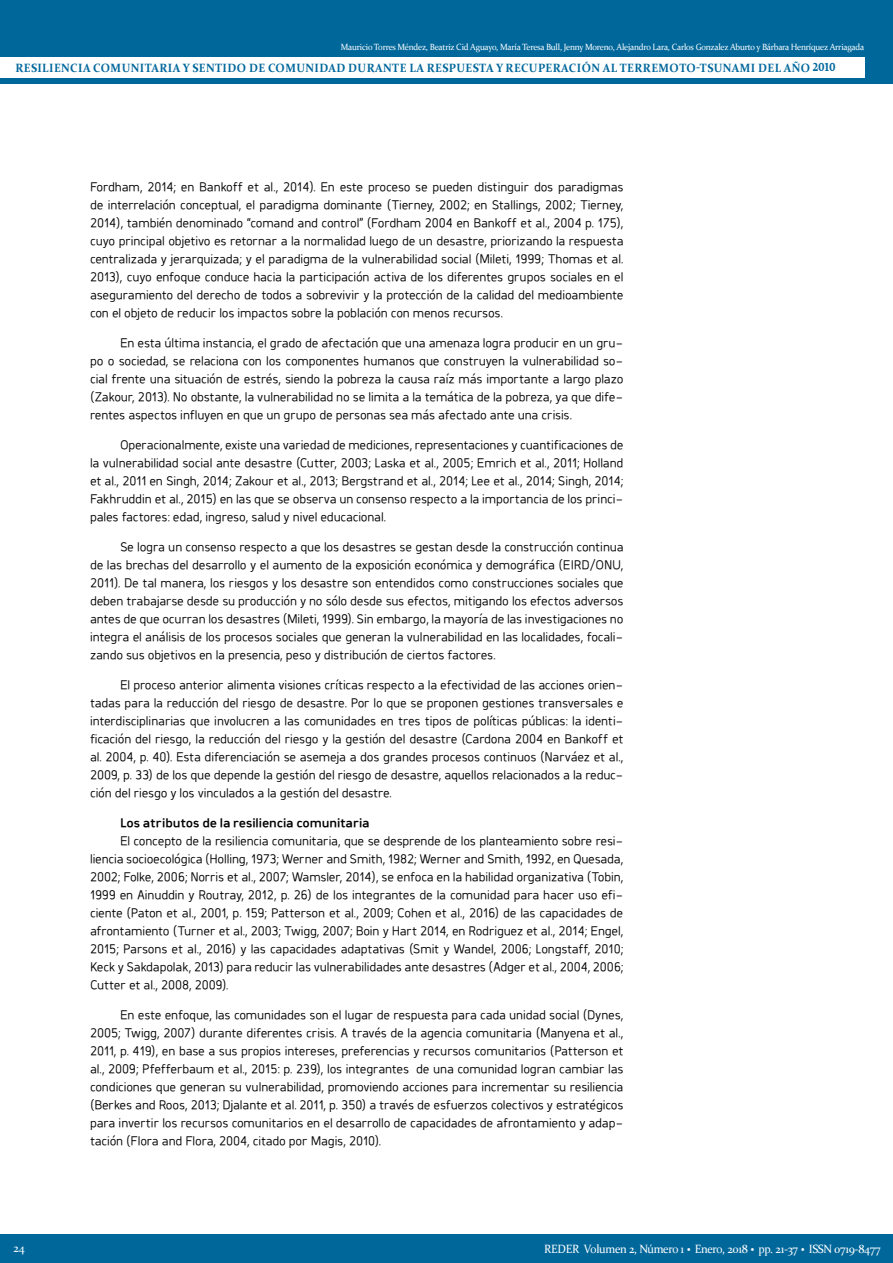
<style>
.page{position:relative;width:893px;height:1263px;background:#fff}
.page>*{position:absolute;margin:0;border:0;box-sizing:border-box;transform-origin:0 0}
.t1{font:15px/18px "Hospital";letter-spacing:-.015em;color:#000;text-align:justify}
.t2{font:700 15px "Hospital";letter-spacing:-.015em;color:#000}
.t3{font:700 12px "Constantia";letter-spacing:.035em;color:#00679b;scale:.95 1}
.t4{font:12px "Constantia";letter-spacing:-.025em;color:#fff;scale:.95 1}
.t5{font:9px "Constantia";letter-spacing:-.025em;color:#fff;scale:.95 1}
.s1{font-size:18px}
.s2{font-weight:700;font-size:18px}
</style>
<div class="page">
<div style="left:0;top:0;width:893px;height:84px;background:#00679b"></div>
<div style="left:0;top:57px;width:864px;height:21px;background:#fff"></div>
<div style="left:0;top:1234px;width:893px;height:29px;background:#00679b"></div>
<p class="t5" style="left:341px;top:41px;width:552px">Mauricio Torres Méndez, Beatriz Cid Aguayo, María Teresa Bull, Jenny Moreno, Alejandro Lara, Carlos Gonzalez Aburto y Bárbara Henríquez Arriagada</p>
<p class="t3" style="left:15px;top:59px;width:865px">RESILIENCIA COMUNITARIA Y SENTIDO DE COMUNIDAD DURANTE LA RESPUESTA Y RECUPERACIÓN AL TERREMOTO-TSUNAMI DEL AÑO <span class="s1">2010</span></p>
<p class="t1" style="left:90px;top:178px;width:535px">Fordham, 2014; en Bankoff et al., 2014). En este proceso se pueden distinguir dos paradigmas de interrelación conceptual, el paradigma dominante (Tierney, 2002; en Stallings, 2002; Tierney, 2014), también denominado “comand and control” (Fordham 2004 en Bankoff et al., 2004 p. 175), cuyo principal objetivo es retornar a la normalidad luego de un desastre, priorizando la respuesta centralizada y jerarquizada; y el paradigma de la vulnerabilidad social (Mileti, 1999; Thomas et al.<br>2013), cuyo enfoque conduce hacia la participación activa de los diferentes grupos sociales en el aseguramiento del derecho de todos a sobrevivir y la protección de la calidad del medioambiente con el objeto de reducir los impactos sobre la población con menos recursos.</p>
<p class="t1" style="left:90px;top:334px;width:535px;text-indent:30px">En esta última instancia, el grado de afectación que una amenaza logra producir en un gru&shy;po o sociedad, se relaciona con los componentes humanos que construyen la vulnerabilidad so&shy;cial frente una situación de estrés, siendo la pobreza la causa raíz más importante a largo plazo (Zakour, 2013). No obstante, la vulnerabilidad no se limita a la temática de la pobreza, ya que dife&shy;rentes aspectos influyen en que un grupo de personas sea más afectado ante una crisis.</p>
<p class="t1" style="left:90px;top:436px;width:535px;text-indent:30px">Operacionalmente, existe una variedad de mediciones, representaciones y cuantificaciones de la vulnerabilidad social ante desastre (Cutter, 2003; Laska et al., 2005; Emrich et al., 2011; Holland et al., 2011 en Singh, 2014; Zakour et al., 2013; Bergstrand et al., 2014; Lee et al., 2014; Singh, 2014; Fakhruddin et al., 2015) en las que se observa un consenso respecto a la importancia de los princi&shy;pales factores: edad, ingreso, salud y nivel educacional.</p>
<p class="t1" style="left:90px;top:538px;width:535px;text-indent:30px">Se logra un consenso respecto a que los desastres se gestan desde la construcción continua de las brechas del desarrollo y el aumento de la exposición económica y demográfica (EIRD/ONU, 2011). De tal manera, los riesgos y los desastre son entendidos como construcciones sociales que deben trabajarse desde su producción y no sólo desde sus efectos, mitigando los efectos adversos antes de que ocurran los desastres (Mileti, 1999). Sin embargo, la mayoría de las investigaciones no integra el análisis de los procesos sociales que generan la vulnerabilidad en las localidades, focali&shy;zando sus objetivos en la presencia, peso y distribución de ciertos factores.</p>
<p class="t1" style="left:90px;top:676px;width:535px;text-indent:30px">El proceso anterior alimenta visiones críticas respecto a la efectividad de las acciones orien&shy;tadas para la reducción del riesgo de desastre. Por lo que se proponen gestiones transversales e interdisciplinarias que involucren a las comunidades en tres tipos de políticas públicas: la identi&shy;ficación del riesgo, la reducción del riesgo y la gestión del desastre (Cardona 2004 en Bankoff et al. 2004, p. 40). Esta diferenciación se asemeja a dos grandes procesos continuos (Narváez et al., 2009, p. 33) de los que depende la gestión del riesgo de desastre, aquellos relacionados a la reduc&shy;ción del riesgo y los vinculados a la gestión del desastre.</p>
<p class="t2" style="left:120px;top:815px;width:251px">Los atributos de la resiliencia comunitaria</p>
<p class="t1" style="left:90px;top:832px;width:535px;text-indent:30px">El concepto de la resiliencia comunitaria, que se desprende de los planteamiento sobre resi&shy;liencia socioecológica (Holling, 1973; Werner and Smith, 1982; Werner and Smith, 1992, en Quesada, 2002; Folke, 2006; Norris et al., 2007; Wamsler, 2014), se enfoca en la habilidad organizativa (Tobin, 1999 en Ainuddin y Routray, 2012, p. 26) de los integrantes de la comunidad para hacer uso efi&shy;ciente (Paton et al., 2001, p. 159; Patterson et al., 2009; Cohen et al., 2016) de las capacidades de afrontamiento (Turner et al., 2003; Twigg, 2007; Boin y Hart 2014, en Rodriguez et al., 2014; Engel, 2015; Parsons et al., 2016) y las capacidades adaptativas (Smit y Wandel, 2006; Longstaff, 2010; Keck y Sakdapolak, 2013) para reducir las vulnerabilidades ante desastres (Adger et al., 2004, 2006; Cutter et al., 2008, 2009).</p>
<p class="t1" style="left:90px;top:1006px;width:535px;text-indent:30px">En este enfoque, las comunidades son el lugar de respuesta para cada unidad social (Dynes, 2005; Twigg, 2007) durante diferentes crisis. A través de la agencia comunitaria (Manyena et al., 2011, p. 419), en base a sus propios intereses, preferencias y recursos comunitarios (Patterson et al., 2009; Pfefferbaum et al., 2015: p. 239), los integrantes de una comunidad logran cambiar las condiciones que generan su vulnerabilidad, promoviendo acciones para incrementar su resiliencia (Berkes and Roos, 2013; Djalante et al. 2011, p. 350) a través de esfuerzos colectivos y estratégicos para invertir los recursos comunitarios en el desarrollo de capacidades de afrontamiento y adap&shy;tación (Flora and Flora, 2004, citado por Magis, 2010).</p>
<p class="t4" style="left:14px;top:1239px;width:13px">24</p>
<p class="t4" style="left:544px;top:1240px;width:355px">REDER Volumen 2, Número 1 <span class="s2">·</span> Enero, 2018 <span class="s2">·</span> pp. 21-37 <span class="s2">·</span> ISSN 0719-8477</p>
</div>
